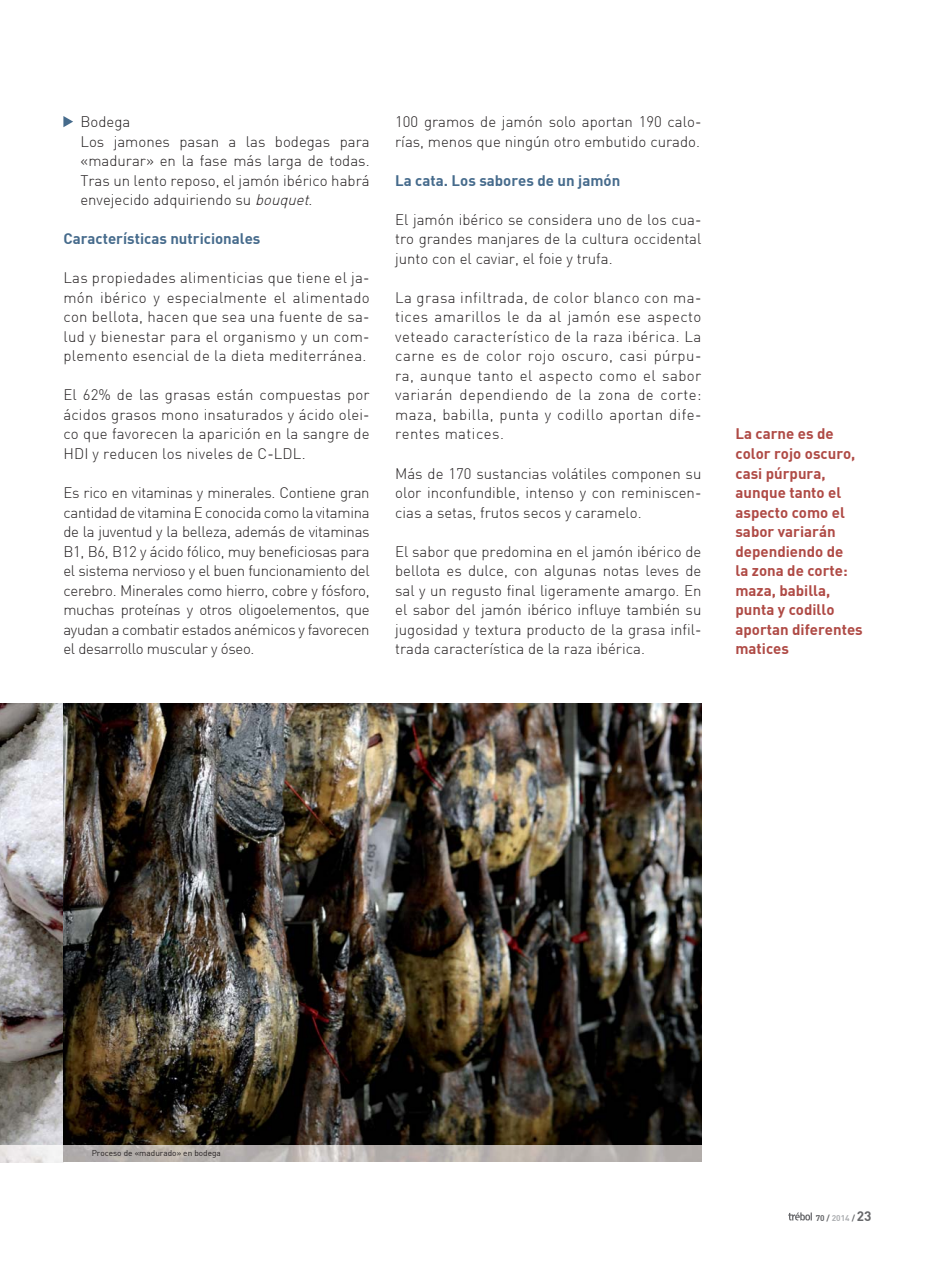
<style>
.page{position:relative;width:935px;height:1263px;background:#fff}
.page>*{position:absolute;margin:0;border:0;box-sizing:border-box;transform-origin:0 0}
.t1{font:300 15px/19.5px "DIN";color:#231f20;text-align:justify}
.t2{font:700 15px/19.5px "DIN";color:#af4a45}
.t3{font:700 15px "DIN";color:#466b8c}
.t4{font:8.25px "DIN";color:#231f20}
.t5{font:700 8.25px "DIN";color:#67686b}
.s1{font-style:italic}
.s2{color:#aeb0b3}
.s3{font-size:13.5px}
</style>
<div class="page">
<svg style="left:788px;top:1212px;width:24px;height:8px"></svg>
<svg style="left:63px;top:116px;width:10px;height:11px"></svg>
<img style="left:0;top:703px;width:701px;height:442px">
<svg style="left:0;top:1145px;width:701px;height:17px;background:#bfb9b6"></svg>
<p class="t1" style="left:80px;top:112px;width:291px;text-align:left">Bodega<br>Los jamones pasan a las bodegas para «madurar» en la fase más larga de todas.<br>Tras un lento reposo, el jamón ibérico habrá envejecido adquiriendo su <span class="s1">bouquet</span>.</p>
<p class="t3" style="left:63px;top:229px;width:199px">Características nutricionales</p>
<p class="t1" style="left:63px;top:268px;width:308px">Las propiedades alimenticias que tiene el ja&shy;món ibérico y especialmente el alimentado con bellota, hacen que sea una fuente de sa&shy;lud y bienestar para el organismo y un com&shy;plemento esencial de la dieta mediterránea.</p>
<p class="t1" style="left:63px;top:385px;width:308px">El 62% de las grasas están compuestas por ácidos grasos mono insaturados y ácido olei&shy;co que favorecen la aparición en la sangre de HDI y reducen los niveles de C-LDL.</p>
<p class="t1" style="left:63px;top:483px;width:308px">Es rico en vitaminas y minerales. Contiene gran cantidad de vitamina E conocida como la vitamina de la juventud y la belleza, además de vitaminas B1, B6, B12 y ácido fólico, muy beneficiosas para el sistema nervioso y el buen funcionamiento del cerebro. Minerales como hierro, cobre y fósforo, muchas proteínas y otros oligoelementos, que ayudan a combatir estados anémicos y favorecen el desarrollo muscular y óseo.</p>
<p class="t1" style="left:395px;top:112px;width:308px">100 gramos de jamón solo aportan 190 calo&shy;rías, menos que ningún otro embutido curado.</p>
<p class="t3" style="left:395px;top:171px;width:227px">La cata. Los sabores de un jamón</p>
<p class="t1" style="left:395px;top:210px;width:308px">El jamón ibérico se considera uno de los cua&shy;tro grandes manjares de la cultura occidental junto con el caviar, el foie y trufa.</p>
<p class="t1" style="left:395px;top:288px;width:308px">La grasa infiltrada, de color blanco con ma&shy;tices amarillos le da al jamón ese aspecto veteado característico de la raza ibérica. La carne es de color rojo oscuro, casi púrpu&shy;ra, aunque tanto el aspecto como el sabor variarán dependiendo de la zona de corte: maza, babilla, punta y codillo aportan dife&shy;rentes matices.</p>
<p class="t1" style="left:395px;top:463px;width:308px">Más de 170 sustancias volátiles componen su olor inconfundible, intenso y con reminiscen&shy;cias a setas, frutos secos y caramelo.</p>
<p class="t1" style="left:395px;top:541px;width:308px">El sabor que predomina en el jamón ibérico de bellota es dulce, con algunas notas leves de sal y un regusto final ligeramente amargo. En el sabor del jamón ibérico influye también su jugosidad y textura producto de la grasa infil&shy;trada característica de la raza ibérica.</p>
<p class="t2" style="left:735px;top:423px;width:129px">La carne es de color rojo oscuro, casi púrpura, aunque tanto el aspecto como el sabor variarán dependiendo de<br>la zona de corte: maza, babilla, punta y codillo aportan diferentes matices</p>
<p class="t4" style="left:92px;top:1147px;width:131px">Proceso de «madurado» en bodega</p>
<p class="t5" style="left:815px;top:1211px;width:57px">70 / <span class="s2">2014</span> / <span class="s3">23</span></p>
</div>
